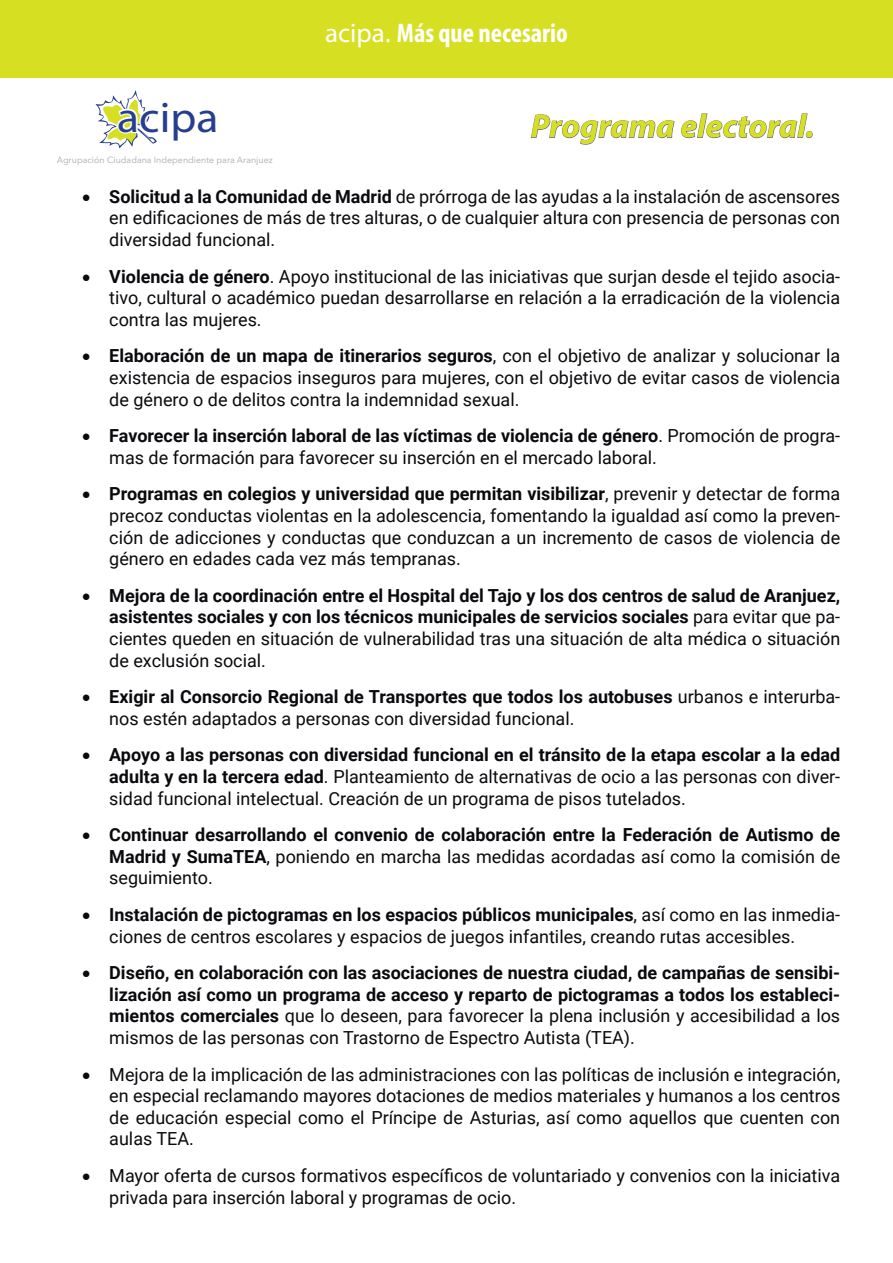
<style>
.page{position:relative;width:893px;height:1263px;background:#fff}
.page>*{position:absolute;margin:0;border:0;box-sizing:border-box;transform-origin:0 0}
.t1{font:43.35px "Myriad Pro";color:#253f8e;scale:1.05 1}
.t2{font:italic 700 33px "Myriad Pro";color:#d6df21}
.t3{font:700 condensed 27px "Myriad Pro";color:#fff}
.t4{font:18px/21.6px "Roboto";color:#0b090d;text-align:justify}
.t5{font:700 18px/21.6px "Roboto";color:#0b090d;text-align:justify}
.t6{font:8.85px "Avenir Next LT Pro";color:#a8a9ad}
.s1{font-weight:400;font-stretch:normal}
.s2{font-weight:700}
.s3{font-weight:400}
</style>
<div class="page">
<div style="left:0;top:0;width:893px;height:78px;background:#d6df21"></div>
<svg style="left:96px;top:90px;width:61px;height:58px"></svg>
<svg style="left:531px;top:114px;width:144px;height:31px"></svg>
<svg style="left:681px;top:113px;width:131px;height:25px"></svg>
<h1 class="t1" style="left:117px;top:90px;width:98px">acipa</h1>
<p class="t6" style="left:57px;top:155px;width:217px">Agrupación Ciudadana Independiente para Aranjuez</p>
<h3 class="t3" style="left:325px;top:16px;width:244px"><span class="s1">acipa.</span> Más que necesario</h3>
<h2 class="t2" style="left:531px;top:105px;width:285px">Programa electoral.</h2>
<p class="t4" style="left:109px;top:185px;width:732px;text-indent:-27px">• <span class="s2">Solicitud a la Comunidad de Madrid</span> de prórroga de las ayudas a la instalación de ascensores en edificaciones de más de tres alturas, o de cualquier altura con presencia de personas con diversidad funcional.</p>
<p class="t4" style="left:109px;top:265px;width:732px;text-indent:-27px">• <span class="s2">Violencia de género</span>. Apoyo institucional de las iniciativas que surjan desde el tejido asocia&shy;tivo, cultural o académico puedan desarrollarse en relación a la erradicación de la violencia contra las mujeres.</p>
<p class="t4" style="left:109px;top:344px;width:732px;text-indent:-27px">• <span class="s2">Elaboración de un mapa de itinerarios seguros</span>, con el objetivo de analizar y solucionar la existencia de espacios inseguros para mujeres, con el objetivo de evitar casos de violencia de género o de delitos contra la indemnidad sexual.</p>
<p class="t4" style="left:109px;top:424px;width:732px;text-indent:-27px">• <span class="s2">Favorecer la inserción laboral de las víctimas de violencia de género</span>. Promoción de progra&shy;mas de formación para favorecer su inserción en el mercado laboral.</p>
<p class="t4" style="left:109px;top:482px;width:732px;text-indent:-27px">• <span class="s2">Programas en colegios y universidad que permitan visibilizar</span>, prevenir y detectar de forma precoz conductas violentas en la adolescencia, fomentando la igualdad así como la preven&shy;ción de adicciones y conductas que conduzcan a un incremento de casos de violencia de género en edades cada vez más tempranas.</p>
<p class="t5" style="left:109px;top:584px;width:732px;text-indent:-27px">• Mejora de la coordinación entre el Hospital del Tajo y los dos centros de salud de Aranjuez, asistentes sociales y con los técnicos municipales de servicios sociales <span class="s3">para evitar que pa&shy;cientes queden en situación de vulnerabilidad tras una situación de alta médica o situación de exclusión social.</span></p>
<p class="t4" style="left:109px;top:685px;width:732px;text-indent:-27px">• <span class="s2">Exigir al Consorcio Regional de Transportes que todos los autobuses</span> urbanos e interurba&shy;nos estén adaptados a personas con diversidad funcional.</p>
<p class="t4" style="left:109px;top:743px;width:732px;text-indent:-27px">• <span class="s2">Apoyo a las personas con diversidad funcional en el tránsito de la etapa escolar a la edad adulta y en la tercera edad</span>. Planteamiento de alternativas de ocio a las personas con diver&shy;sidad funcional intelectual. Creación de un programa de pisos tutelados.</p>
<p class="t5" style="left:109px;top:823px;width:732px;text-indent:-27px">• Continuar desarrollando el convenio de colaboración entre la Federación de Autismo de Madrid y SumaTEA<span class="s3">, poniendo en marcha las medidas acordadas así como la comisión de seguimiento.</span></p>
<p class="t4" style="left:109px;top:903px;width:732px;text-indent:-27px">• <span class="s2">Instalación de pictogramas en los espacios públicos municipales</span>, así como en las inmedia&shy;ciones de centros escolares y espacios de juegos infantiles, creando rutas accesibles.</p>
<p class="t5" style="left:109px;top:961px;width:732px;text-indent:-27px">• Diseño, en colaboración con las asociaciones de nuestra ciudad, de campañas de sensibi&shy;lización así como un programa de acceso y reparto de pictogramas a todos los estableci&shy;mientos comerciales <span class="s3">que lo deseen, para favorecer la plena inclusión y accesibilidad a los mismos de las personas con Trastorno de Espectro Autista (TEA).</span></p>
<p class="t4" style="left:109px;top:1063px;width:732px;text-indent:-27px">• Mejora de la implicación de las administraciones con las políticas de inclusión e integración, en especial reclamando mayores dotaciones de medios materiales y humanos a los centros de educación especial como el Príncipe de Asturias, así como aquellos que cuenten con aulas TEA.</p>
<p class="t4" style="left:109px;top:1164px;width:732px;text-indent:-27px">• Mayor oferta de cursos formativos específicos de voluntariado y convenios con la iniciativa privada para inserción laboral y programas de ocio.</p>
</div>
